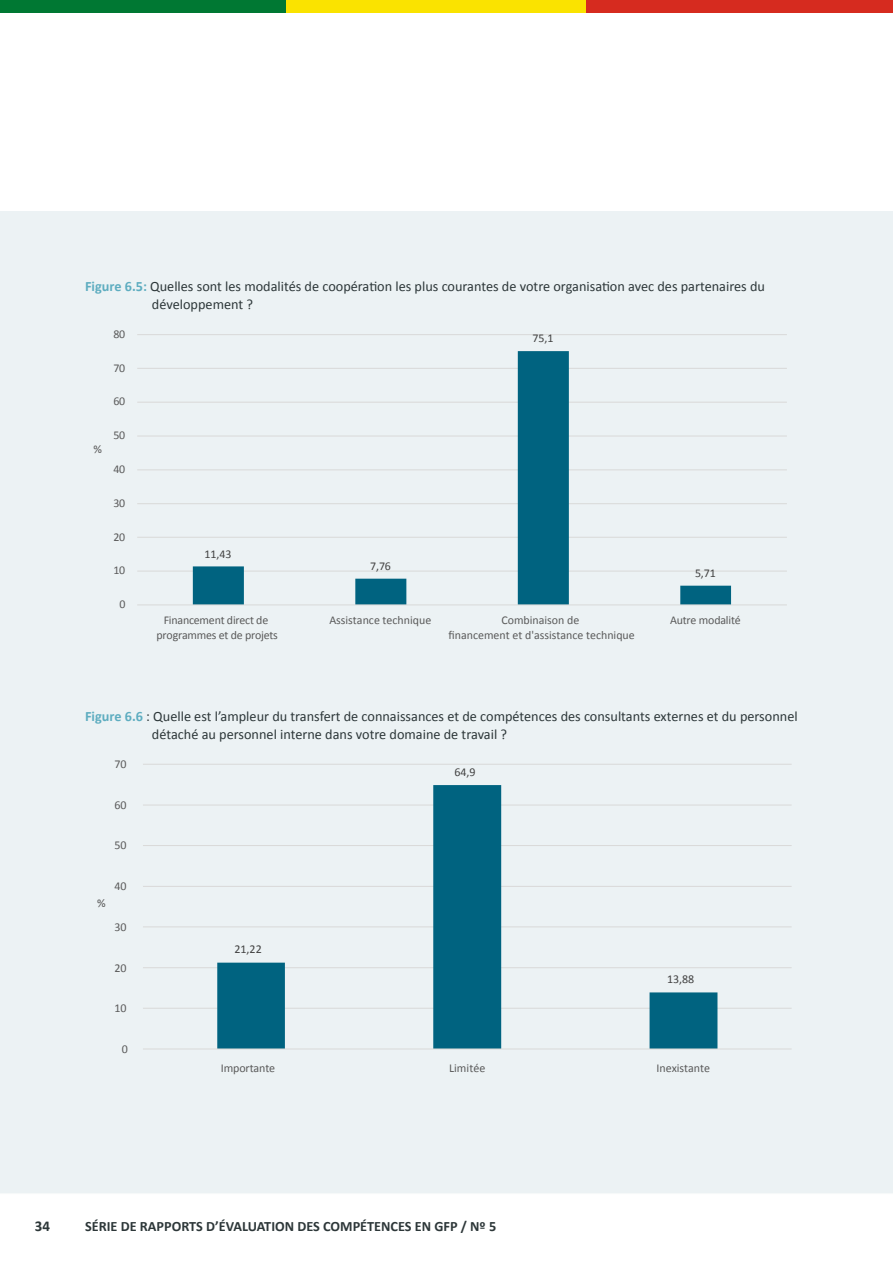
<style>
.page{position:relative;width:893px;height:1263px;background:#fff}
.page>*{position:absolute;margin:0;border:0;box-sizing:border-box;transform-origin:0 0}
.t1{font:700 15px "Calibri";color:#2d3739}
.t2{font:14.25px/18px "Calibri";color:#2d3739}
.t3{font:700 14.25px "Calibri";color:#2d3739}
.t4{font:12px "Calibri";letter-spacing:-.005em;color:#5a5a5a}
.t5{font:12px "Calibri";letter-spacing:-.005em;color:#414141}
.t6{font:11.85px/14.2px "Calibri";color:#5a5a5a;text-align:center}
.t7{font:11.85px/14.2px "Calibri";letter-spacing:-.02em;color:#5a5a5a;text-align:center}
.t8{font:11.85px "Calibri";letter-spacing:-.005em;color:#414141}
.s1{font-weight:700;color:#5eadc0}
</style>
<div class="page">
<div style="left:0;top:211px;width:893px;height:982px;background:#ecf2f4"></div>
<div style="left:0;top:0;width:286px;height:13px;background:#007833"></div>
<div style="left:286px;top:0;width:301px;height:13px;background:#fae300"></div>
<div style="left:586px;top:0;width:307px;height:13px;background:#d62b1f"></div>
<hr style="left:137px;top:571px;width:650px;height:1px;background:#d9d9d8">
<hr style="left:137px;top:537px;width:650px;height:1px;background:#d9d9d8">
<hr style="left:137px;top:503px;width:650px;height:1px;background:#d9d9d8">
<hr style="left:137px;top:469px;width:650px;height:1px;background:#d9d9d8">
<hr style="left:137px;top:436px;width:650px;height:1px;background:#d9d9d8">
<hr style="left:137px;top:402px;width:650px;height:1px;background:#d9d9d8">
<hr style="left:137px;top:368px;width:650px;height:1px;background:#d9d9d8">
<hr style="left:137px;top:334px;width:650px;height:1px;background:#d9d9d8">
<svg style="left:193px;top:351px;width:538px;height:253px;fill:#ecf2f4"></svg>
<hr style="left:137px;top:604px;width:650px;height:1px;background:#d9d9d8">
<hr style="left:143px;top:1008px;width:649px;height:1px;background:#d9d9d8">
<hr style="left:143px;top:967px;width:649px;height:1px;background:#d9d9d8">
<hr style="left:143px;top:926px;width:649px;height:1px;background:#d9d9d8">
<hr style="left:143px;top:886px;width:649px;height:1px;background:#d9d9d8">
<hr style="left:143px;top:845px;width:649px;height:1px;background:#d9d9d8">
<hr style="left:143px;top:804px;width:649px;height:1px;background:#d9d9d8">
<hr style="left:143px;top:764px;width:649px;height:1px;background:#d9d9d8">
<svg style="left:217px;top:785px;width:500px;height:263px;fill:#ecf2f4"></svg>
<hr style="left:143px;top:1048px;width:649px;height:1px;background:#d9d9d8">
<p class="t2" style="left:152px;top:278px;width:615px;text-indent:-67px"><span class="s1">Figure 6.5:</span> Quelles sont les modalités de coopération les plus courantes de votre organisation avec des partenaires du développement ?</p>
<p class="t6" style="left:94px;top:442px;width:10px">%</p>
<p class="t6" style="left:113px;top:327px;width:13px">80</p>
<p class="t6" style="left:113px;top:360px;width:13px">70</p>
<p class="t6" style="left:113px;top:394px;width:13px">60</p>
<p class="t6" style="left:113px;top:428px;width:13px">50</p>
<p class="t6" style="left:113px;top:462px;width:13px">40</p>
<p class="t6" style="left:113px;top:496px;width:13px">30</p>
<p class="t6" style="left:113px;top:530px;width:13px">20</p>
<p class="t6" style="left:113px;top:563px;width:13px">10</p>
<p class="t6" style="left:120px;top:597px;width:8px">0</p>
<p class="t8" style="left:205px;top:546px;width:28px">11,43</p>
<p class="t8" style="left:370px;top:558px;width:22px">7,76</p>
<p class="t8" style="left:533px;top:331px;width:22px">75,1</p>
<p class="t8" style="left:695px;top:565px;width:22px">5,71</p>
<p class="t7" style="left:157px;top:613px;width:123px">Financement direct de programmes et de projets</p>
<p class="t6" style="left:329px;top:613px;width:103px">Assistance technique</p>
<p class="t6" style="left:449px;top:613px;width:188px">Combinaison de<br>financement et d'assistance technique</p>
<p class="t6" style="left:670px;top:613px;width:72px">Autre modalité</p>
<p class="t2" style="left:152px;top:708px;width:647px;text-indent:-67px"><span class="s1">Figure 6.6</span> : Quelle est l’ampleur du transfert de connaissances et de compétences des consultants externes et du personnel détaché au personnel interne dans votre domaine de travail ?</p>
<p class="t4" style="left:115px;top:756px;width:14px">70</p>
<p class="t4" style="left:115px;top:797px;width:14px">60</p>
<p class="t4" style="left:115px;top:838px;width:14px">50</p>
<p class="t4" style="left:97px;top:895px;width:10px">%</p>
<p class="t4" style="left:115px;top:879px;width:14px">40</p>
<p class="t4" style="left:115px;top:919px;width:14px">30</p>
<p class="t4" style="left:115px;top:960px;width:14px">20</p>
<p class="t4" style="left:115px;top:1001px;width:14px">10</p>
<p class="t4" style="left:122px;top:1041px;width:8px">0</p>
<p class="t5" style="left:235px;top:942px;width:29px">21,22</p>
<p class="t5" style="left:454px;top:764px;width:23px">64,9</p>
<p class="t5" style="left:667px;top:972px;width:29px">13,88</p>
<p class="t4" style="left:221px;top:1061px;width:56px">Importante</p>
<p class="t4" style="left:449px;top:1061px;width:38px">Limitée</p>
<p class="t4" style="left:656px;top:1061px;width:55px">Inexistante</p>
<p class="t1" style="left:35px;top:1216px;width:17px">34</p>
<p class="t3" style="left:85px;top:1217px;width:413px">SÉRIE DE RAPPORTS D’ÉVALUATION DES COMPÉTENCES EN GFP / Nº 5</p>
</div>
